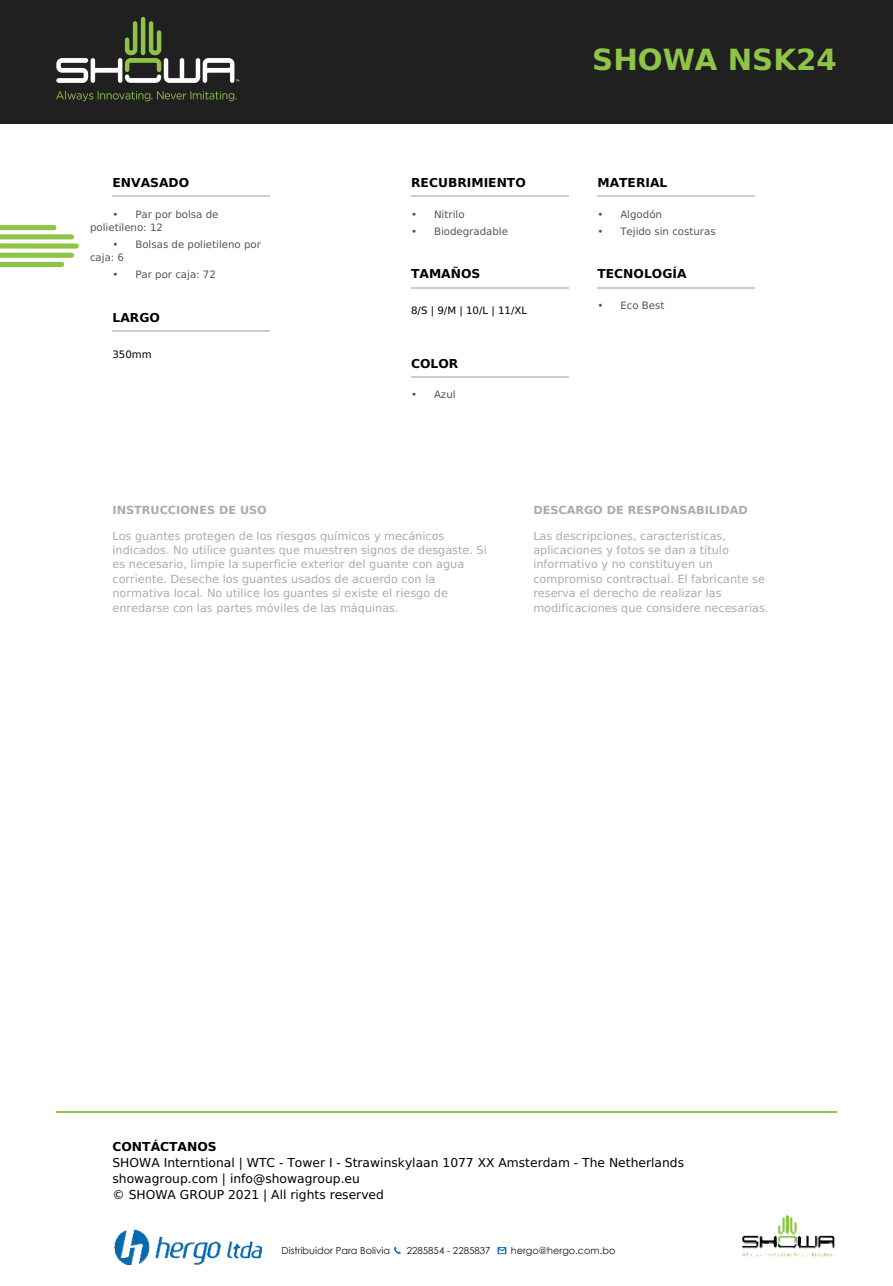
<style>
.page{position:relative;width:893px;height:1286px;background:#fff}
.page>*{position:absolute;margin:0;border:0;box-sizing:border-box;transform-origin:0 0}
.t1{font:700 29.25px "DejaVu Sans";color:#8fc547}
.t2{font:12.3px/15.9px "DejaVu Sans";color:#000}
.t3{font:700 12.3px "DejaVu Sans";color:#000}
.t4{font:11.25px/14.4px "DejaVu Sans";color:#aaabab}
.t5{font:700 11.25px "DejaVu Sans";color:#aaabab}
.t6{font:10.2px/12.9px "DejaVu Sans";color:#545555}
.t7{font:10.2px "DejaVu Sans";color:#000}
.t8{font:9.75px "Century Gothic";color:#121617}
</style>
<div class="page">
<hr style="left:112px;top:196px;width:158px;height:1px;background:#ccc">
<hr style="left:112px;top:331px;width:158px;height:1px;background:#ccc">
<hr style="left:411px;top:196px;width:158px;height:1px;background:#ccc">
<hr style="left:411px;top:287px;width:158px;height:1px;background:#ccc">
<hr style="left:411px;top:377px;width:158px;height:1px;background:#ccc">
<hr style="left:597px;top:196px;width:158px;height:1px;background:#ccc">
<hr style="left:597px;top:287px;width:158px;height:1px;background:#ccc">
<div style="left:0;top:0;width:893px;height:124px;background:#212020"></div>
<svg style="left:56px;top:91px;width:181px;height:10px"></svg>
<hr style="left:141px;top:17px;width:4px;height:38px;background:#8fc547;border-radius:2px">
<svg style="left:56px;top:21px;width:183px;height:62px"></svg>
<svg style="left:0;top:225px;width:79px;height:42px"></svg>
<hr style="left:56px;top:1111px;width:781px;height:1px;background:#8fc547">
<svg style="left:394px;top:1246px;width:7px;height:8px"></svg>
<img style="left:114px;top:1229px;width:147px;height:35px">
<svg style="left:498px;top:1247px;width:8px;height:7px"></svg>
<img style="left:742px;top:1214px;width:93px;height:43px">
<p class="t3" style="left:112px;top:178px;width:78px">ENVASADO</p>
<p class="t6" style="left:112px;top:208px;width:8px">ï</p>
<p class="t6" style="left:90px;top:208px;width:130px;text-indent:45px">Par por bolsa de polietileno: 12</p>
<p class="t6" style="left:112px;top:239px;width:8px">ï</p>
<p class="t6" style="left:135px;top:239px;width:127px">Bolsas de polietileno por</p>
<p class="t6" style="left:112px;top:249px;width:13px;line-height:17.4px;text-indent:-22px">caja: 6 ï</p>
<p class="t6" style="left:135px;top:269px;width:82px">Par por caja: 72</p>
<p class="t3" style="left:112px;top:313px;width:49px">LARGO</p>
<p class="t7" style="left:112px;top:350px;width:41px">350mm</p>
<p class="t3" style="left:411px;top:178px;width:116px">RECUBRIMIENTO</p>
<p class="t6" style="left:411px;top:208px;width:8px">ï</p>
<p class="t6" style="left:434px;top:208px;width:32px">Nitrilo</p>
<p class="t6" style="left:411px;top:226px;width:8px">ï</p>
<p class="t6" style="left:434px;top:226px;width:76px">Biodegradable</p>
<p class="t3" style="left:411px;top:269px;width:71px">TAMAÑOS</p>
<p class="t7" style="left:411px;top:306px;width:118px">8/S | 9/M | 10/L | 11/XL</p>
<p class="t3" style="left:411px;top:359px;width:49px">COLOR</p>
<p class="t6" style="left:411px;top:389px;width:8px">ï</p>
<p class="t6" style="left:434px;top:389px;width:23px">Azul</p>
<h1 class="t1" style="left:592px;top:48px;width:246px">SHOWA NSK24</h1>
<p class="t3" style="left:597px;top:178px;width:71px">MATERIAL</p>
<p class="t6" style="left:597px;top:208px;width:8px">ï</p>
<p class="t6" style="left:620px;top:208px;width:43px">Algodón</p>
<p class="t6" style="left:597px;top:226px;width:8px">ï</p>
<p class="t6" style="left:620px;top:226px;width:97px">Tejido sin costuras</p>
<p class="t3" style="left:597px;top:269px;width:91px">TECNOLOGÍA</p>
<p class="t6" style="left:597px;top:299px;width:8px">ï</p>
<p class="t6" style="left:620px;top:299px;width:46px">Eco Best</p>
<p class="t5" style="left:112px;top:505px;width:156px">INSTRUCCIONES DE USO</p>
<p class="t4" style="left:112px;top:529px;width:376px">Los guantes protegen de los riesgos químicos y mecánicos indicados. No utilice guantes que muestren signos de desgaste. Si es necesario, limpie la superficie exterior del guante con agua corriente. Deseche los guantes usados de acuerdo con la normativa local. No utilice los guantes si existe el riesgo de enredarse con las partes móviles de las máquinas.</p>
<p class="t5" style="left:533px;top:505px;width:216px">DESCARGO DE RESPONSABILIDAD</p>
<p class="t4" style="left:533px;top:529px;width:237px">Las descripciones, características, aplicaciones y fotos se dan a título informativo y no constituyen un compromiso contractual. El fabricante se reserva el derecho de realizar las modificaciones que considere necesarias.</p>
<p class="t3" style="left:112px;top:1141px;width:106px">CONTÁCTANOS</p>
<p class="t2" style="left:112px;top:1155px;width:573px">SHOWA Interntional | WTC - Tower I - Strawinskylaan 1077 XX Amsterdam - The Netherlands showagroup.com | info@showagroup.eu<br>© SHOWA GROUP 2021 | All rights reserved</p>
<p class="t8" style="left:282px;top:1246px;width:110px">Distribuidor Para Bolivia</p>
<p class="t8" style="left:407px;top:1246px;width:85px">2285854 - 2285837</p>
<p class="t8" style="left:511px;top:1246px;width:106px">hergo@hergo.com.bo</p>
</div>
